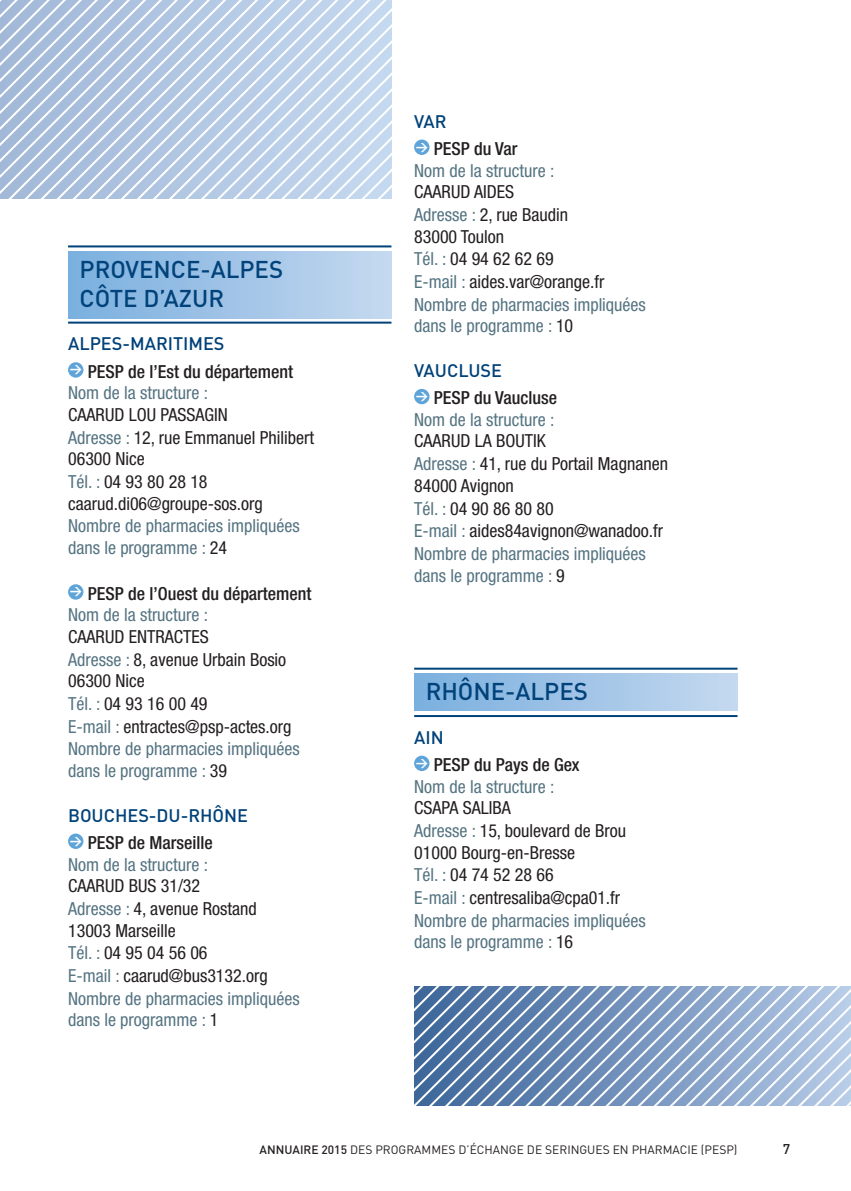
<style>
.page{position:relative;width:851px;height:1191px;background:#fff}
.page>*{position:absolute;margin:0;border:0;box-sizing:border-box;transform-origin:0 0}
.t1{font:500 24px/28.8px "DIN";color:#004279}
.t2{font:condensed 18px/22.4px "Helvetica Neue";color:#231f20}
.t3{font:condensed 18px/21.6px "Helvetica Neue";color:#557482}
.t4{font:500 condensed 18px "Helvetica Neue";color:#231f20}
.t5{font:500 18px "DIN";color:#004279}
.t6{font:500 14px "DIN";color:#231f20}
.t7{font:12px "DIN";color:#231f20}
.t8{font:700 12px "DIN";color:#fff}
.s1{color:#557482}
.s2{color:#231f20}
.s3{font-weight:500}
</style>
<div class="page">
<div style="left:68px;top:251px;width:323px;height:67px;background:linear-gradient(to right,#7aafdf,#c5d9ef)"></div>
<div style="left:414px;top:673px;width:323px;height:38px;background:linear-gradient(to right,#7aafdf,#c5d8ef)"></div>
<hr style="left:68px;top:245px;width:323px;height:2px;background:#004279">
<hr style="left:68px;top:322px;width:323px;height:2px;background:#004279">
<hr style="left:414px;top:667px;width:323px;height:2px;background:#004279">
<hr style="left:414px;top:715px;width:323px;height:2px;background:#004279">
<div style="left:68px;top:362px;width:15px;height:15px;background:#5ea4d9;border-radius:50%"></div>
<div style="left:68px;top:584px;width:15px;height:15px;background:#5ea4d9;border-radius:50%"></div>
<div style="left:68px;top:833px;width:15px;height:16px;background:#5ea4d9;border-radius:50%"></div>
<div style="left:414px;top:140px;width:15px;height:15px;background:#5ea4d9;border-radius:50%"></div>
<div style="left:414px;top:389px;width:15px;height:15px;background:#5ea4d9;border-radius:50%"></div>
<div style="left:414px;top:755px;width:15px;height:16px;background:#5ea4d9;border-radius:50%"></div>
<svg style="left:0;top:0;width:392px;height:198px;background:#c0d1e7"></svg>
<svg style="left:414px;top:986px;width:436px;height:120px;background:#8ea7c9"></svg>
<h1 class="t1" style="left:80px;top:255px;width:205px">PROVENCE-ALPES<br>CÔTE D’AZUR</h1>
<p class="t5" style="left:68px;top:333px;width:158px">ALPES-MARITIMES</p>
<p class="t4" style="left:88px;top:365px;width:207px">PESP de l’Est du département</p>
<p class="t3" style="left:68px;top:383px;width:142px">Nom de la structure :</p>
<p class="t2" style="left:68px;top:405px;width:247px">CAARUD LOU PASSAGIN<br><span class="s1">Adresse :</span> 12, rue Emmanuel Philibert<br>06300 Nice<br><span class="s1">Tél. :</span> 04 93 80 28 18 caarud.di06@groupe-sos.org</p>
<p class="t3" style="left:68px;top:516px;width:233px">Nombre de pharmacies impliquées dans le programme : <span class="s2">24</span></p>
<p class="t4" style="left:88px;top:587px;width:225px">PESP de l’Ouest du département</p>
<p class="t3" style="left:68px;top:605px;width:142px">Nom de la structure :</p>
<p class="t2" style="left:68px;top:627px;width:233px">CAARUD ENTRACTES<br><span class="s1">Adresse :</span> 8, avenue Urbain Bosio<br>06300 Nice<br><span class="s1">Tél. :</span> 04 93 16 00 49<br><span class="s1">E-mail :</span> entractes@psp-actes.org<br><span class="s1">Nombre de pharmacies impliquées dans le programme :</span> 39</p>
<p class="t5" style="left:68px;top:805px;width:181px">BOUCHES-DU-RHÔNE</p>
<p class="t4" style="left:88px;top:836px;width:126px">PESP de Marseille</p>
<p class="t3" style="left:68px;top:855px;width:142px">Nom de la structure :</p>
<p class="t2" style="left:68px;top:876px;width:233px">CAARUD BUS 31/32<br><span class="s1">Adresse :</span> 4, avenue Rostand<br>13003 Marseille<br><span class="s1">Tél. :</span> 04 95 04 56 06<br><span class="s1">E-mail :</span> caarud@bus3132.org<br><span class="s1">Nombre de pharmacies impliquées dans le programme :</span> 1</p>
<p class="t8" style="left:70px;top:362px;width:14px">&gt;</p>
<p class="t8" style="left:70px;top:584px;width:14px">&gt;</p>
<p class="t8" style="left:70px;top:833px;width:14px">&gt;</p>
<p class="t5" style="left:414px;top:111px;width:34px">VAR</p>
<p class="t4" style="left:434px;top:142px;width:85px">PESP du Var</p>
<p class="t3" style="left:414px;top:161px;width:142px">Nom de la structure :</p>
<p class="t2" style="left:414px;top:182px;width:233px">CAARUD AIDES<br><span class="s1">Adresse :</span> 2, rue Baudin<br>83000 Toulon<br><span class="s1">Tél. :</span> 04 94 62 62 69<br><span class="s1">E-mail :</span> aides.var@orange.fr<br><span class="s1">Nombre de pharmacies impliquées dans le programme :</span> 10</p>
<p class="t5" style="left:414px;top:360px;width:89px">VAUCLUSE</p>
<p class="t4" style="left:434px;top:391px;width:125px">PESP du Vaucluse</p>
<p class="t3" style="left:414px;top:410px;width:142px">Nom de la structure :</p>
<p class="t2" style="left:414px;top:431px;width:255px">CAARUD LA BOUTIK<br><span class="s1">Adresse :</span> 41, rue du Portail Magnanen<br>84000 Avignon<br><span class="s1">Tél. :</span> 04 90 86 80 80<br><span class="s1">E-mail :</span> aides84avignon@wanadoo.fr<br><span class="s1">Nombre de pharmacies impliquées dans le programme :</span> 9</p>
<p class="t8" style="left:416px;top:139px;width:14px">&gt;</p>
<p class="t8" style="left:416px;top:389px;width:14px">&gt;</p>
<h1 class="t1" style="left:425px;top:677px;width:164px">RHÔNE-ALPES</h1>
<p class="t5" style="left:414px;top:727px;width:31px">AIN</p>
<p class="t4" style="left:434px;top:758px;width:147px">PESP du Pays de Gex</p>
<p class="t3" style="left:414px;top:777px;width:142px">Nom de la structure :</p>
<p class="t2" style="left:414px;top:798px;width:233px">CSAPA SALIBA<br><span class="s1">Adresse :</span> 15, boulevard de Brou<br>01000 Bourg-en-Bresse<br><span class="s1">Tél. :</span> 04 74 52 28 66<br><span class="s1">E-mail :</span> centresaliba@cpa01.fr<br><span class="s1">Nombre de pharmacies impliquées dans le programme :</span> 16</p>
<p class="t8" style="left:416px;top:755px;width:14px">&gt;</p>
<p class="t7" style="left:259px;top:1143px;width:479px"><span class="s3">ANNUAIRE 2015</span> DES PROGRAMMES D’ÉCHANGE DE SERINGUES EN PHARMACIE (PESP)</p>
<p class="t6" style="left:782px;top:1141px;width:9px">7</p>
</div>
